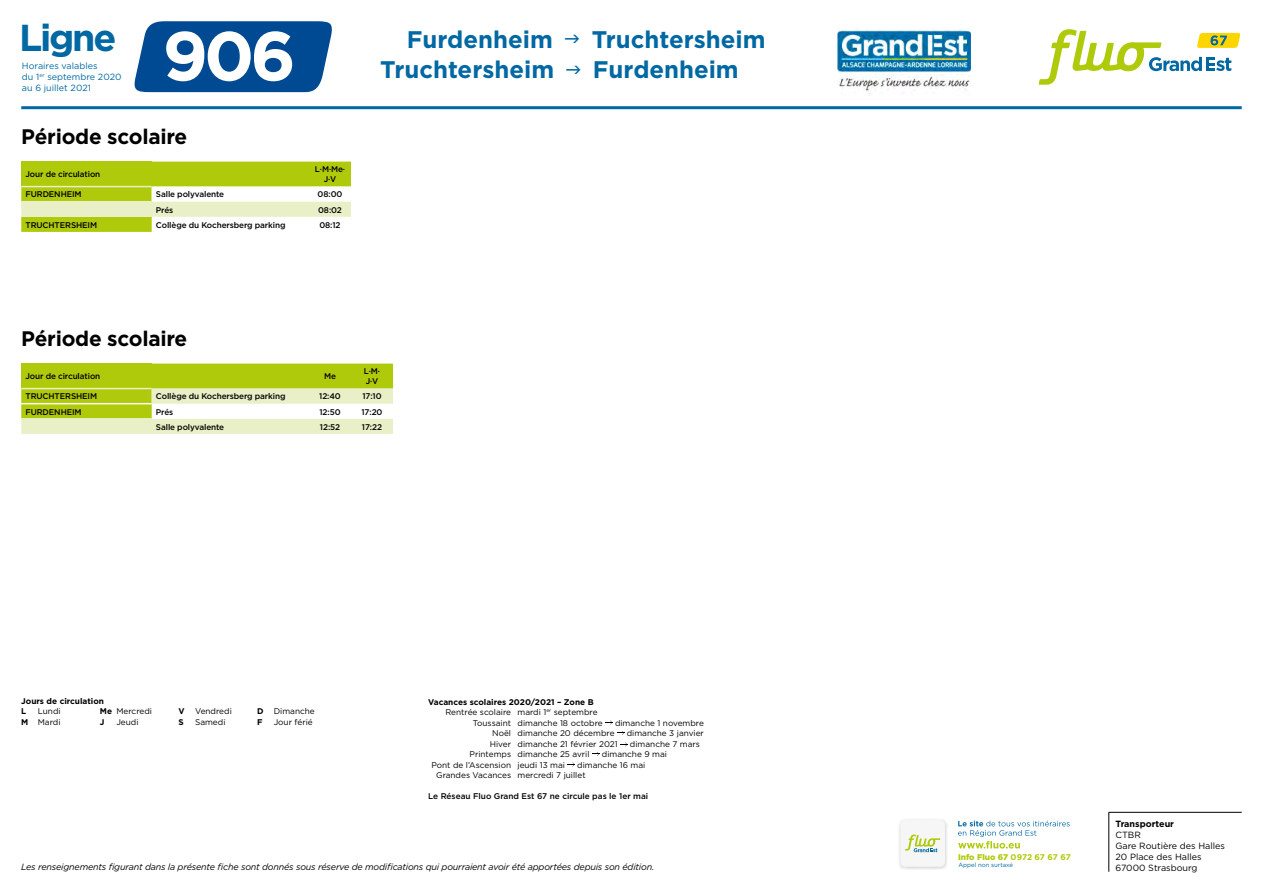
<style>
.page{position:relative;width:1263px;height:893px;background:#fff}
.page>*{position:absolute;margin:0;border:0;box-sizing:border-box;transform-origin:0 0}
.t1{font:700 37.5px "Gotham";letter-spacing:-.06em;color:#0068a3}
.t2{font:700 24px "Gotham";color:#0068a3}
.t3{font:700 21px "Gotham";letter-spacing:-.01em;color:#000}
.t4{font:italic 9px "Gotham";letter-spacing:-.02em;color:#000}
.t5{font:9px/10.8px "Gotham";color:#000}
.t6{font:9px/10.8px "Gotham";color:#0068a3}
.t7{font:700 9px "Gotham";color:#000}
.t8{font:8.25px/10.5px "Gotham";color:#000}
.t9{font:500 8.25px/9.9px "Gotham";letter-spacing:-.01em;color:#000;text-align:center}
.t10{font:700 8.25px/10.5px "Gotham";color:#000}
.t11{font:900 8.25px "Gotham";color:#afca0b}
.t12{font:6px "Gotham";color:#0068a3}
.s1{font-size:69.15px;color:#fff}
.s2{font-weight:700}
</style>
<div class="page">
<hr style="left:21px;top:106px;width:1221px;height:3px;background:#0068a3">
<svg style="left:605px;top:720px;width:7px;height:4px"></svg>
<svg style="left:620px;top:742px;width:7px;height:4px"></svg>
<svg style="left:592px;top:752px;width:7px;height:4px"></svg>
<svg style="left:21px;top:162px;width:330px;height:70px"></svg>
<hr style="left:21px;top:186px;width:131px;height:1px;background:#e9efc6">
<hr style="left:21px;top:201px;width:131px;height:1px;background:#e9efc6">
<svg style="left:21px;top:364px;width:372px;height:70px;background:#cfdf73"></svg>
<hr style="left:21px;top:403px;width:131px;height:1px;background:#fff">
<hr style="left:21px;top:388px;width:131px;height:1px;background:#e9efc6">
<hr style="left:21px;top:418px;width:131px;height:2px;background:#e9efc6">
<img style="left:838px;top:29px;width:133px;height:65px">
<img style="left:899px;top:819px;width:48px;height:50px">
<div style="left:900px;top:820px;width:45px;height:47px;background:#f6f6f6;border-radius:5px"></div>
<svg style="left:905px;top:835px;width:35px;height:17px"></svg>
<svg style="left:958px;top:821px;width:112px;height:27px"></svg>
<hr style="left:1108px;top:812px;width:1px;height:60px;background:#000">
<hr style="left:1108px;top:812px;width:134px;height:1px;background:#000">
<svg style="left:1039px;top:29px;width:201px;height:56px"></svg>
<svg style="left:134px;top:21px;width:198px;height:71px;background:#12569a"></svg>
<h1 class="t1" style="left:19px;top:13px;width:278px">Ligne <span class="s1">906</span></h1>
<h2 class="t2" style="left:592px;top:24px;width:175px">Truchtersheim</h2>
<h2 class="t2" style="left:407px;top:24px;width:148px">Furdenheim</h2>
<p class="t6" style="left:22px;top:60px;width:101px">Horaires valables<br>du 1<sup>er</sup> septembre 2020</p>
<h2 class="t2" style="left:593px;top:54px;width:147px">Furdenheim</h2>
<p class="t6" style="left:22px;top:82px;width:70px">au 6 juillet 2021</p>
<h2 class="t2" style="left:380px;top:54px;width:175px">Truchtersheim</h2>
<h3 class="t3" style="left:21px;top:123px;width:168px">Période scolaire</h3>
<p class="t9" style="left:26px;top:169px;width:76px">Jour de circulation</p>
<p class="t9" style="left:315px;top:164px;width:32px">L·M·Me·<br>J·V</p>
<p class="t9" style="left:26px;top:189px;width:58px">FURDENHEIM</p>
<p class="t9" style="left:156px;top:189px;width:70px">Salle polyvalente</p>
<p class="t9" style="left:318px;top:189px;width:26px">08:00</p>
<p class="t9" style="left:156px;top:205px;width:19px">Prés</p>
<p class="t9" style="left:318px;top:205px;width:25px">08:02</p>
<p class="t9" style="left:26px;top:220px;width:73px">TRUCHTERSHEIM</p>
<p class="t9" style="left:156px;top:220px;width:131px">Collège du Kochersberg parking</p>
<p class="t9" style="left:319px;top:220px;width:23px">08:12</p>
<h3 class="t3" style="left:21px;top:325px;width:168px">Période scolaire</h3>
<p class="t9" style="left:26px;top:371px;width:76px">Jour de circulation</p>
<p class="t9" style="left:324px;top:371px;width:13px">Me</p>
<p class="t9" style="left:364px;top:366px;width:18px;text-align:left">L·M·<br>J·V</p>
<p class="t9" style="left:26px;top:391px;width:73px">TRUCHTERSHEIM</p>
<p class="t9" style="left:156px;top:391px;width:131px">Collège du Kochersberg parking</p>
<p class="t9" style="left:319px;top:391px;width:23px">12:40</p>
<p class="t9" style="left:362px;top:391px;width:21px">17:10</p>
<p class="t9" style="left:26px;top:407px;width:58px">FURDENHEIM</p>
<p class="t9" style="left:156px;top:407px;width:19px">Prés</p>
<p class="t9" style="left:319px;top:407px;width:23px">12:50</p>
<p class="t9" style="left:361px;top:407px;width:23px">17:20</p>
<p class="t9" style="left:156px;top:422px;width:70px">Salle polyvalente</p>
<p class="t9" style="left:320px;top:422px;width:22px">12:52</p>
<p class="t9" style="left:362px;top:422px;width:22px">17:22</p>
<p class="t10" style="left:21px;top:696px;width:84px">Jours de circulation<br>L</p>
<p class="t8" style="left:21px;top:706px;width:41px;text-align:right">Lundi<br><span class="s2">M</span> Mardi</p>
<p class="t8" style="left:100px;top:706px;width:54px"><span class="s2">Me</span> Mercredi<br><span class="s2">J</span></p>
<p class="t8" style="left:116px;top:717px;width:24px">Jeudi</p>
<p class="t8" style="left:179px;top:706px;width:55px"><span class="s2">V</span> Vendredi<br><span class="s2">S</span></p>
<p class="t8" style="left:195px;top:717px;width:32px">Samedi</p>
<p class="t8" style="left:257px;top:706px;width:59px"><span class="s2">D</span> Dimanche<br><span class="s2">F</span></p>
<p class="t8" style="left:274px;top:717px;width:41px">Jour férié</p>
<p class="t10" style="left:428px;top:696px;width:167px">Vacances scolaires 2020/2021 – Zone B</p>
<p class="t8" style="left:445px;top:707px;width:154px">Rentrée scolaire mardi 1<sup>er</sup> septembre</p>
<p class="t8" style="left:473px;top:717px;width:131px">Toussaint dimanche 18 octobre</p>
<p class="t8" style="left:615px;top:717px;width:90px">dimanche 1 novembre</p>
<p class="t8" style="left:492px;top:728px;width:124px">Noël dimanche 20 décembre</p>
<p class="t8" style="left:627px;top:728px;width:79px">dimanche 3 janvier</p>
<p class="t8" style="left:490px;top:738px;width:129px">Hiver dimanche 21 février 2021</p>
<p class="t8" style="left:630px;top:738px;width:71px">dimanche 7 mars</p>
<p class="t8" style="left:469px;top:749px;width:122px">Printemps dimanche 25 avril</p>
<p class="t8" style="left:602px;top:749px;width:67px">dimanche 9 mai</p>
<p class="t8" style="left:431px;top:759px;width:135px">Pont de l’Ascension jeudi 13 mai</p>
<p class="t8" style="left:436px;top:759px;width:211px;text-indent:141px">dimanche 16 mai<br>Grandes Vacances mercredi 7 juillet</p>
<p class="t9" style="left:428px;top:791px;width:222px">Le Réseau Fluo Grand Est 67 ne circule pas le 1er mai</p>
<p class="t7" style="left:1115px;top:818px;width:60px">Transporteur</p>
<p class="t5" style="left:1115px;top:829px;width:111px">CTBR<br>Gare Routière des Halles<br>20 Place des Halles</p>
<p class="t11" style="left:958px;top:851px;width:114px">Info Fluo 67 <span class="s2">0972 67 67 67</span></p>
<p class="t12" style="left:958px;top:860px;width:56px">Appel non surtaxé</p>
<p class="t4" style="left:21px;top:861px;width:635px">Les renseignements figurant dans la présente fiche sont donnés sous réserve de modifications qui pourraient avoir été apportées depuis son édition.</p>
<p class="t5" style="left:1115px;top:862px;width:84px">67000 Strasbourg</p>
</div>
